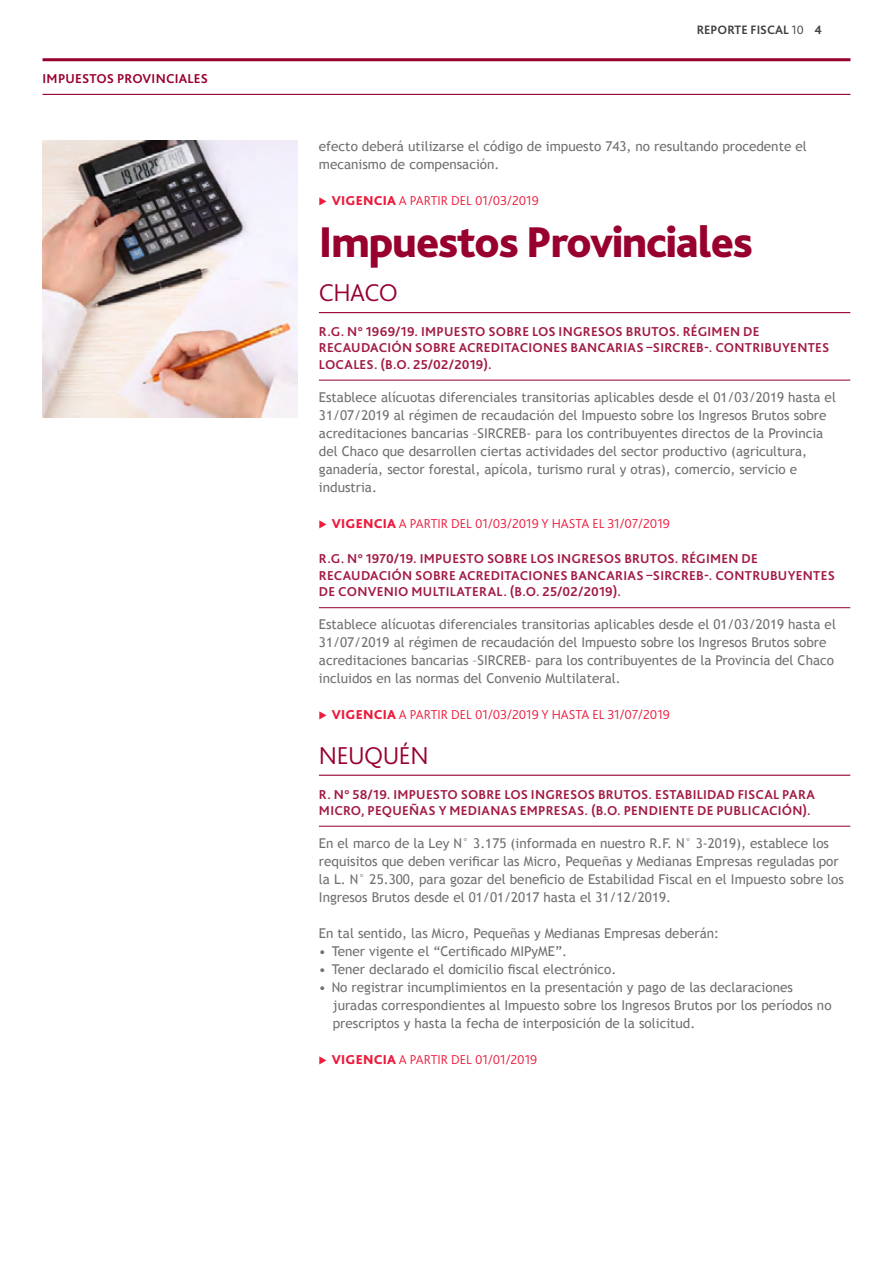
<style>
.page{position:relative;width:893px;height:1263px;background:#fff}
.page>*{position:absolute;margin:0;border:0;box-sizing:border-box;transform-origin:0 0}
.Article_heading{font:800 45px "Bliss Pro";letter-spacing:-.025em;color:#98002e}
.Subtitulo{font:300 25.5px "Bliss Pro";letter-spacing:-.02em;color:#98002e}
.Texto_Comun{font:13.5px/18px "Trebuchet MS";color:#707070}
.Bajada_Subtitulo{font:700 13.5px/16.5px "Bliss Pro";letter-spacing:.02em;color:#a21a43}
.t1{font:300 13.5px "Bliss Pro";color:#ed1a3b}
.Bajada_Subtitulo-2{font:700 13.5px "Bliss Pro";letter-spacing:.015em;color:#98002e}
.t2{font:700 12.75px "Bliss Pro";color:#404040}
.s1{font-weight:300}
.s2{font-weight:800}
</style>
<div class="page">
<img style="left:43px;top:141px;width:254px;height:276px">
<hr style="left:43px;top:58px;width:807px;height:3px;background:#98002e">
<hr style="left:43px;top:94px;width:807px;height:1px;background:#98002e">
<hr style="left:319px;top:312px;width:531px;height:1px;background:#98002e">
<hr style="left:319px;top:380px;width:531px;height:1px;background:#a21a43">
<hr style="left:319px;top:607px;width:531px;height:1px;background:#a21a43">
<hr style="left:319px;top:775px;width:531px;height:1px;background:#98002e">
<hr style="left:319px;top:826px;width:531px;height:1px;background:#a21a43">
<p class="Bajada_Subtitulo-2" style="left:43px;top:70px;width:167px">IMPUESTOS PROVINCIALES</p>
<p class="t2" style="left:697px;top:22px;width:127px">REPORTE FISCAL <span class="s1">10</span> 4</p>
<p class="Texto_Comun" style="left:319px;top:137px;width:489px">efecto deberá utilizarse el código de impuesto 743, no resultando procedente el mecanismo de compensación.</p>
<p class="t1" style="left:332px;top:192px;width:209px"><span class="s2">VIGENCIA</span> A PARTIR DEL 01/03/2019</p>
<p class="Article_heading" style="left:319px;top:214px;width:435px">Impuestos Provinciales</p>
<p class="Subtitulo" style="left:319px;top:277px;width:81px">CHACO</p>
<p class="Bajada_Subtitulo" style="left:319px;top:323px;width:512px">R.G. N° 1969/19. IMPUESTO SOBRE LOS INGRESOS BRUTOS. RÉGIMEN DE<br>RECAUDACIÓN SOBRE ACREDITACIONES BANCARIAS –SIRCREB-. CONTRIBUYENTES<br>LOCALES. (B.O. 25/02/2019).</p>
<p class="Texto_Comun" style="left:319px;top:388px;width:519px">Establece alícuotas diferenciales transitorias aplicables desde el 01/03/2019 hasta el 31/07/2019 al régimen de recaudación del Impuesto sobre los Ingresos Brutos sobre acreditaciones bancarias –SIRCREB- para los contribuyentes directos de la Provincia del Chaco que desarrollen ciertas actividades del sector productivo (agricultura, ganadería, sector forestal, apícola, turismo rural y otras), comercio, servicio e industria.</p>
<p class="t1" style="left:332px;top:515px;width:340px"><span class="s2">VIGENCIA</span> A PARTIR DEL 01/03/2019 Y HASTA EL 31/07/2019</p>
<p class="Bajada_Subtitulo" style="left:319px;top:550px;width:517px">R.G. N° 1970/19. IMPUESTO SOBRE LOS INGRESOS BRUTOS. RÉGIMEN DE<br>RECAUDACIÓN SOBRE ACREDITACIONES BANCARIAS –SIRCREB-. CONTRUBUYENTES<br>DE CONVENIO MULTILATERAL. (B.O. 25/02/2019).</p>
<p class="Texto_Comun" style="left:319px;top:616px;width:519px">Establece alícuotas diferenciales transitorias aplicables desde el 01/03/2019 hasta el 31/07/2019 al régimen de recaudación del Impuesto sobre los Ingresos Brutos sobre acreditaciones bancarias –SIRCREB- para los contribuyentes de la Provincia del Chaco incluidos en las normas del Convenio Multilateral.</p>
<p class="t1" style="left:332px;top:706px;width:340px"><span class="s2">VIGENCIA</span> A PARTIR DEL 01/03/2019 Y HASTA EL 31/07/2019</p>
<p class="Subtitulo" style="left:319px;top:740px;width:111px">NEUQUÉN</p>
<p class="Bajada_Subtitulo" style="left:319px;top:785px;width:498px">R. N° 58/19. IMPUESTO SOBRE LOS INGRESOS BRUTOS. ESTABILIDAD FISCAL PARA<br>MICRO, PEQUEÑAS Y MEDIANAS EMPRESAS. (B.O. PENDIENTE DE PUBLICACIÓN).</p>
<p class="Texto_Comun" style="left:319px;top:834px;width:526px">En el marco de la Ley N° 3.175 (informada en nuestro R.F. N° 3-2019), establece los requisitos que deben verificar las Micro, Pequeñas y Medianas Empresas reguladas por la L. N° 25.300, para gozar del beneficio de Estabilidad Fiscal en el Impuesto sobre los Ingresos Brutos desde el 01/01/2017 hasta el 31/12/2019.</p>
<p class="Texto_Comun" style="left:319px;top:924px;width:402px">En tal sentido, las Micro, Pequeñas y Medianas Empresas deberán:</p>
<p class="Texto_Comun" style="left:319px;top:942px;width:250px">• Tener vigente el “Certificado MIPyME”.</p>
<p class="Texto_Comun" style="left:319px;top:960px;width:299px">• Tener declarado el domicilio fiscal electrónico.</p>
<p class="Texto_Comun" style="left:333px;top:978px;width:500px;text-indent:-14px">• No registrar incumplimientos en la presentación y pago de las declaraciones juradas correspondientes al Impuesto sobre los Ingresos Brutos por los períodos no prescriptos y hasta la fecha de interposición de la solicitud.</p>
<p class="t1" style="left:332px;top:1051px;width:207px"><span class="s2">VIGENCIA</span> A PARTIR DEL 01/01/2019</p>
</div>
